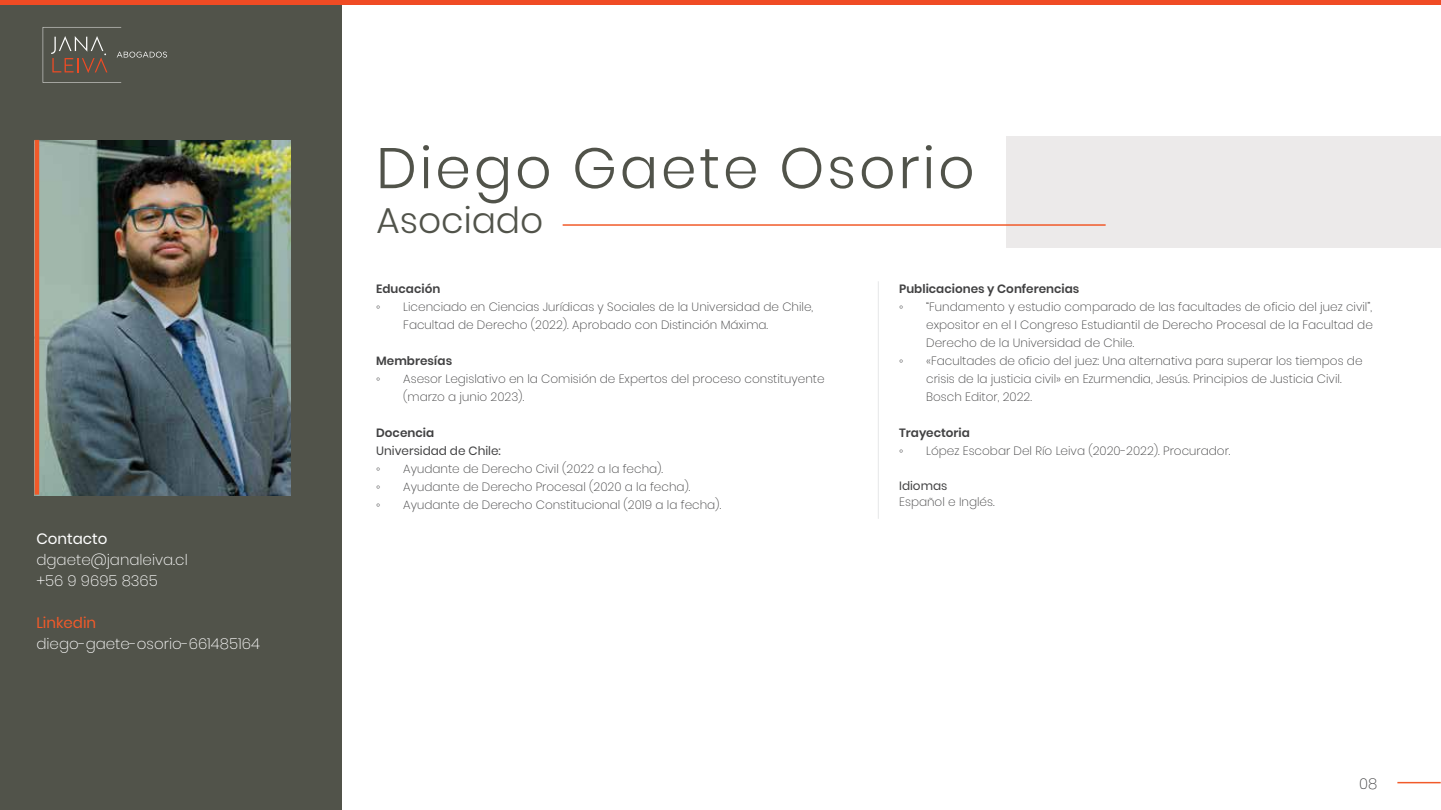
<style>
.page{position:relative;width:1441px;height:810px;background:#fff}
.page>*{position:absolute;margin:0;border:0;box-sizing:border-box;transform-origin:0 0}
.t1{font:300 57px "Poppins";letter-spacing:.05em;color:#51534a}
.t2{font:300 36px "Poppins";color:#51534a}
.t3{font:200 15px/21px "Poppins";color:#fff}
.t4{font:15px "Poppins";color:#fff}
.t5{font:15px "Poppins";color:#f15a2a}
.t6{font:200 15px "Poppins";color:#414142}
.t7{font:200 12px/18px "Poppins";color:#414142}
.t8{font:600 12px "Poppins";color:#414142}
.t9{font:12px "Poppins";color:#414142}
.t10{font:12px "Times New Roman";color:#414142}
</style>
<div class="page">
<div style="left:0;top:0;width:341px;height:810px;background:#51534a"></div>
<div style="left:1006px;top:136px;width:434px;height:112px;background:#eceaea"></div>
<hr style="left:0;top:0;width:1440px;height:4px;background:#f04b24">
<hr style="left:1397px;top:782px;width:43px;height:1px;background:#f15a2a">
<hr style="left:562px;top:224px;width:543px;height:2px;background:#f15a2a">
<hr style="left:877px;top:281px;width:1px;height:238px;background:#e6e7e8">
<img style="left:34px;top:140px;width:256px;height:355px">
<hr style="left:35px;top:140px;width:4px;height:355px;background:#f15a2a">
<svg style="left:43px;top:27px;width:124px;height:56px"></svg>
<p class="t4" style="left:36px;top:530px;width:72px">Contacto</p>
<p class="t3" style="left:36px;top:549px;width:153px">dgaete@janaleiva.cl +56 9 9695 8365</p>
<p class="t5" style="left:36px;top:614px;width:61px">Linkedin</p>
<p class="t3" style="left:36px;top:633px;width:225px">diego-gaete-osorio-661485164</p>
<h1 class="t1" style="left:376px;top:135px;width:600px">Diego Gaete Osorio</h1>
<h2 class="t2" style="left:376px;top:199px;width:168px">Asociado</h2>
<p class="t8" style="left:376px;top:282px;width:66px">Educación</p>
<p class="t10" style="left:376px;top:299px;width:6px">◦</p>
<p class="t7" style="left:403px;top:298px;width:411px">Licenciado en Ciencias Jurídicas y Sociales de la Universidad de Chile,<br>Facultad de Derecho (2022). Aprobado con Distinción Máxima.</p>
<p class="t8" style="left:376px;top:354px;width:77px">Membresías</p>
<p class="t10" style="left:376px;top:371px;width:6px">◦</p>
<p class="t7" style="left:403px;top:370px;width:423px">Asesor Legislativo en la Comisión de Expertos del proceso constituyente (marzo a junio 2023).</p>
<p class="t8" style="left:376px;top:426px;width:59px">Docencia</p>
<p class="t9" style="left:376px;top:444px;width:126px">Universidad de Chile:</p>
<p class="t10" style="left:376px;top:461px;width:6px">◦</p>
<p class="t7" style="left:403px;top:460px;width:261px">Ayudante de Derecho Civil (2022 a la fecha).</p>
<p class="t10" style="left:376px;top:479px;width:6px">◦</p>
<p class="t7" style="left:403px;top:478px;width:289px">Ayudante de Derecho Procesal (2020 a la fecha).</p>
<p class="t10" style="left:376px;top:497px;width:6px">◦</p>
<p class="t7" style="left:403px;top:496px;width:319px">Ayudante de Derecho Constitucional (2019 a la fecha).</p>
<p class="t8" style="left:899px;top:282px;width:182px">Publicaciones y Conferencias</p>
<p class="t10" style="left:899px;top:299px;width:6px">◦</p>
<p class="t7" style="left:926px;top:298px;width:448px;text-align:justify">“Fundamento y estudio comparado de las facultades de oficio del juez civil”, expositor en el I Congreso Estudiantil de Derecho Procesal de la Facultad de Derecho de la Universidad de Chile.</p>
<p class="t10" style="left:899px;top:353px;width:6px">◦</p>
<p class="t7" style="left:926px;top:352px;width:438px">«Facultades de oficio del juez: Una alternativa para superar los tiempos de crisis de la justicia civil» en Ezurmendia, Jesús. Principios de Justicia Civil.<br>Bosch Editor, 2022.</p>
<p class="t8" style="left:899px;top:426px;width:72px">Trayectoria</p>
<p class="t10" style="left:899px;top:443px;width:6px">◦</p>
<p class="t7" style="left:926px;top:442px;width:306px">López Escobar Del Río Leiva (2020-2022). Procurador.</p>
<p class="t9" style="left:899px;top:478px;width:50px">Idiomas</p>
<p class="t7" style="left:899px;top:493px;width:97px">Español e Inglés.</p>
<p class="t6" style="left:1358px;top:775px;width:20px">08</p>
</div>
